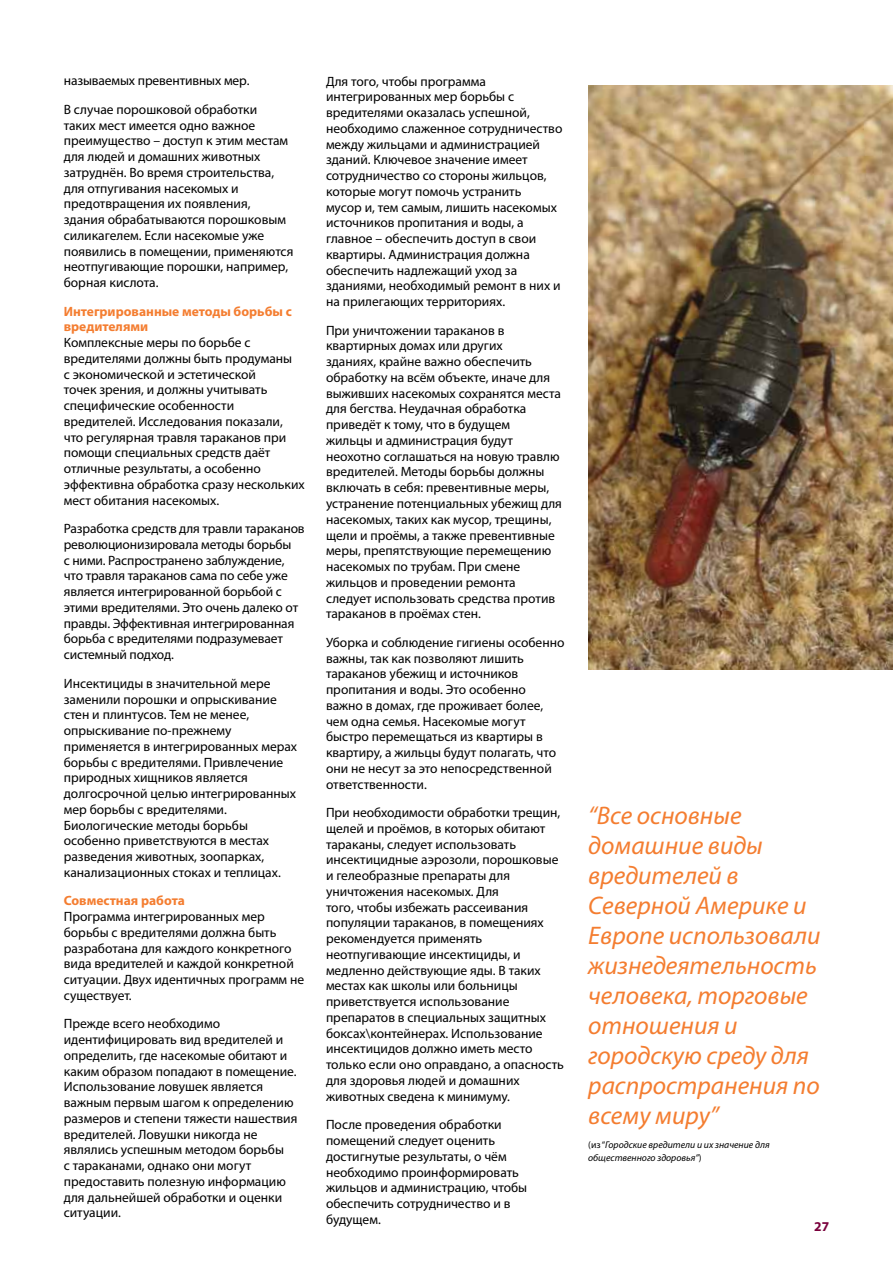
<style>
.page{position:relative;width:893px;height:1263px;background:#fff}
.page>*{position:absolute;margin:0;border:0;box-sizing:border-box;transform-origin:0 0}
.t1{font:italic 25.5px/30px "Myriad Pro";color:#f47d30}
.t2{font:13.5px/15.8px "Myriad Pro";color:#000}
.t3{font:700 13.5px/15.8px "Myriad Pro";color:#f47d30}
.t4{font:700 13.5px "Myriad Pro";color:#7a003c}
.t5{font:italic 9.75px/12.8px "Myriad Pro";color:#000}
.s1{font-style:normal}
</style>
<div class="page">
<img style="left:588px;top:85px;width:305px;height:584px">
<p class="t2" style="left:64px;top:66px;width:195px;line-height:28.5px">называемых превентивных мер.<br>В случае порошковой обработки</p>
<p class="t2" style="left:64px;top:117px;width:231px">таких мест имеется одно важное преимущество – доступ к этим местам для людей и домашних животных затруднён. Во время строительства, для отпугивания насекомых и предотвращения их появления, здания обрабатываются порошковым силикагелем. Если насекомые уже появились в помещении, применяются неотпугивающие порошки, например, борная кислота.</p>
<p class="t3" style="left:64px;top:303px;width:229px">Интегрированные методы борьбы с вредителями</p>
<p class="t2" style="left:64px;top:334px;width:242px">Комплексные меры по борьбе с вредителями должны быть продуманы<br>с экономической и эстетической<br>точек зрения, и должны учитывать специфические особенности вредителей. Исследования показали, что регулярная травля тараканов при помощи специальных средств даёт отличные результаты, а особенно эффективна обработка сразу нескольких мест обитания насекомых.</p>
<p class="t2" style="left:64px;top:521px;width:242px">Разработка средств для травли тараканов революционизировала методы борьбы<br>с ними. Распространено заблуждение, что травля тараканов сама по себе уже является интегрированной борьбой с этими вредителями. Это очень далеко от правды. Эффективная интегрированная борьба с вредителями подразумевает системный подход.</p>
<p class="t2" style="left:64px;top:675px;width:235px">Инсектициды в значительной мере заменили порошки и опрыскивание стен и плинтусов. Тем не менее, опрыскивание по-прежнему применяется в интегрированных мерах борьбы с вредителями. Привлечение природных хищников является долгосрочной целью интегрированных мер борьбы с вредителями.<br>Биологические методы борьбы особенно приветствуются в местах разведения животных, зоопарках, канализационных стоках и теплицах.</p>
<p class="t3" style="left:64px;top:892px;width:123px">Совместная работа</p>
<p class="t2" style="left:64px;top:908px;width:242px">Программа интегрированных мер борьбы с вредителями должна быть разработана для каждого конкретного вида вредителей и каждой конкретной ситуации. Двух идентичных программ не существует.</p>
<p class="t2" style="left:64px;top:1016px;width:235px">Прежде всего необходимо идентифицировать вид вредителей и определить, где насекомые обитают и каким образом попадают в помещение.<br>Использование ловушек является важным первым шагом к определению размеров и степени тяжести нашествия вредителей. Ловушки никогда не являлись успешным методом борьбы<br>с тараканами, однако они могут предоставить полезную информацию для дальнейшей обработки и оценки ситуации.</p>
<p class="t2" style="left:326px;top:73px;width:238px">Для того, чтобы программа интегрированных мер борьбы с вредителями оказалась успешной, необходимо слаженное сотрудничество между жильцами и администрацией зданий. Ключевое значение имеет сотрудничество со стороны жильцов, которые могут помочь устранить<br>мусор и, тем самым, лишить насекомых источников пропитания и воды, а главное – обеспечить доступ в свои квартиры. Администрация должна обеспечить надлежащий уход за зданиями, необходимый ремонт в них и на прилегающих территориях.</p>
<p class="t2" style="left:326px;top:322px;width:237px">При уничтожении тараканов в квартирных домах или других<br>зданиях, крайне важно обеспечить обработку на всём объекте, иначе для выживших насекомых сохранятся места для бегства. Неудачная обработка приведёт к тому, что в будущем<br>жильцы и администрация будут неохотно соглашаться на новую травлю вредителей. Методы борьбы должны включать в себя: превентивные меры, устранение потенциальных убежищ для насекомых, таких как мусор, трещины, щели и проёмы, а также превентивные меры, препятствующие перемещению насекомых по трубам. При смене жильцов и проведении ремонта следует использовать средства против тараканов в проёмах стен.</p>
<p class="t2" style="left:326px;top:634px;width:240px">Уборка и соблюдение гигиены особенно важны, так как позволяют лишить тараканов убежищ и источников пропитания и воды. Это особенно важно в домах, где проживает более, чем одна семья. Насекомые могут быстро перемещаться из квартиры в квартиру, а жильцы будут полагать, что они не несут за это непосредственной ответственности.</p>
<p class="t2" style="left:326px;top:804px;width:239px">При необходимости обработки трещин, щелей и проёмов, в которых обитают тараканы, следует использовать инсектицидные аэрозоли, порошковые и гелеобразные препараты для уничтожения насекомых. Для<br>того, чтобы избежать рассеивания популяции тараканов, в помещениях рекомендуется применять неотпугивающие инсектициды, и медленно действующие яды. В таких местах как школы или больницы приветствуется использование препаратов в специальных защитных боксах\контейнерах. Использование инсектицидов должно иметь место только если оно оправдано, а опасность для здоровья людей и домашних животных сведена к минимуму.</p>
<p class="t2" style="left:326px;top:1117px;width:203px">После проведения обработки помещений следует оценить достигнутые результаты, о чём необходимо проинформировать жильцов и администрацию, чтобы обеспечить сотрудничество и в будущем.</p>
<h1 class="t1" style="left:588px;top:800px;width:234px">“Все основные домашние виды вредителей в<br>Северной Америке и<br>Европе использовали жизнедеятельность человека, торговые отношения и городскую среду для распространения по всему миру”</h1>
<p class="t5" style="left:588px;top:1138px;width:183px"><span class="s1">(из “</span>Городские вредители и их значение для общественного здоровья”<span class="s1">)</span></p>
<p class="t4" style="left:814px;top:1217px;width:16px">27</p>
</div>
